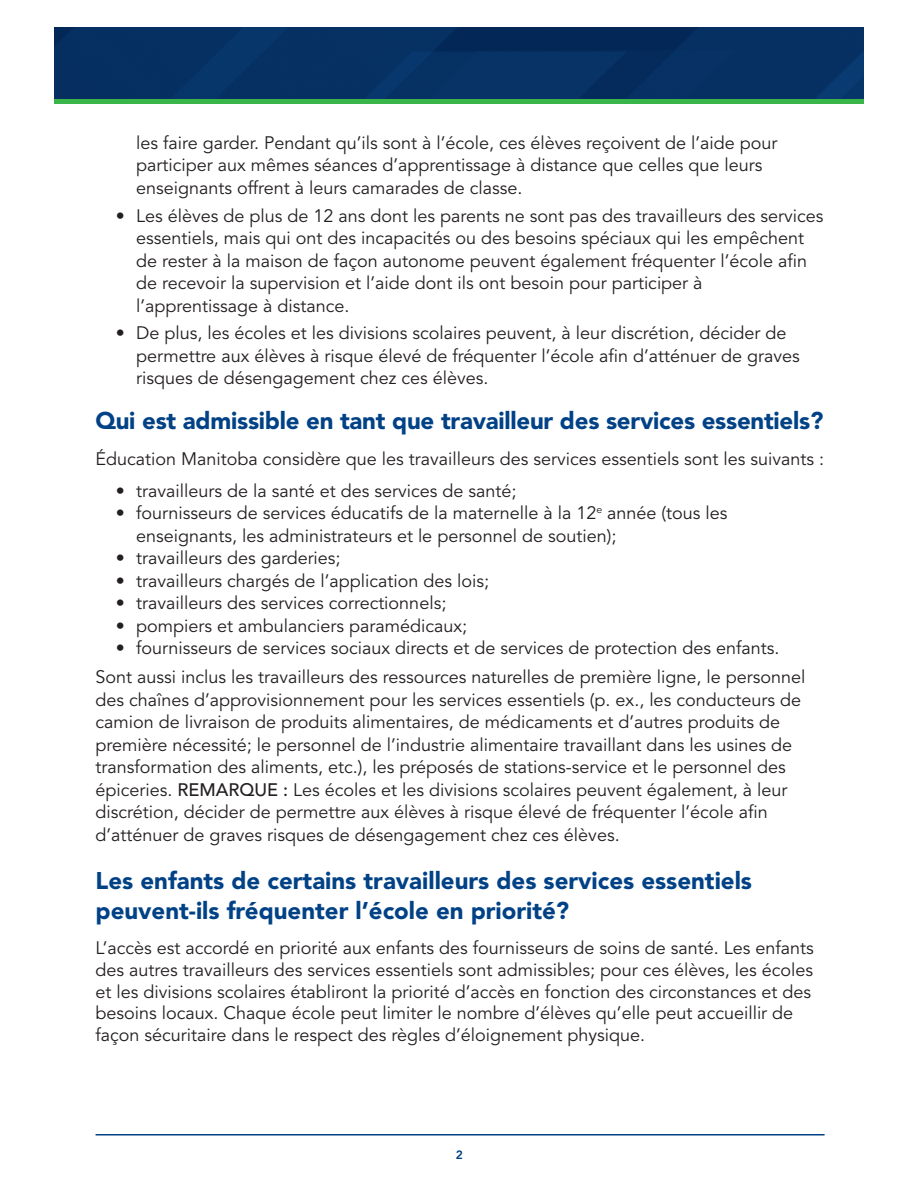
<style>
.page{position:relative;width:918px;height:1188px;background:#fff}
.page>*{position:absolute;margin:0;border:0;box-sizing:border-box;transform-origin:0 0}
.t1{font:900 24px/30px "Avenir LT Std";color:#014186}
.t2{font:18px/22.5px "Avenir LT Std";color:#231f20}
.t3{font:800 12px "Avenir LT Std";color:#014186}
.s1{font-weight:500}
</style>
<div class="page">
<hr style="left:96px;top:1134px;width:729px;height:2px;background:#014186">
<div style="left:54px;top:27px;width:810px;height:72px;background:#063062"></div>
<div style="left:54px;top:99px;width:810px;height:5px;background:#3ab54a"></div>
<p class="t2" style="left:136px;top:132px;width:643px">les faire garder. Pendant qu’ils sont à l’école, ces élèves reçoivent de l’aide pour participer aux mêmes séances d’apprentissage à distance que celles que leurs enseignants offrent à leurs camarades de classe.</p>
<p class="t2" style="left:136px;top:205px;width:689px;text-indent:-20px">• Les élèves de plus de 12 ans dont les parents ne sont pas des travailleurs des services essentiels, mais qui ont des incapacités ou des besoins spéciaux qui les empêchent de rester à la maison de façon autonome peuvent également fréquenter l’école afin de recevoir la supervision et l’aide dont ils ont besoin pour participer à l’apprentissage à distance.</p>
<p class="t2" style="left:136px;top:322px;width:665px;text-indent:-20px">• De plus, les écoles et les divisions scolaires peuvent, à leur discrétion, décider de permettre aux élèves à risque élevé de fréquenter l’école afin d’atténuer de graves risques de désengagement chez ces élèves.</p>
<h1 class="t1" style="left:96px;top:406px;width:729px">Qui est admissible en tant que travailleur des services essentiels?</h1>
<p class="t2" style="left:96px;top:448px;width:730px">Éducation Manitoba considère que les travailleurs des services essentiels sont les suivants :</p>
<p class="t2" style="left:116px;top:480px;width:402px">• travailleurs de la santé et des services de santé;</p>
<p class="t2" style="left:136px;top:502px;width:593px;text-indent:-20px">• fournisseurs de services éducatifs de la maternelle à la 12<sup>e</sup> année (tous les enseignants, les administrateurs et le personnel de soutien);</p>
<p class="t2" style="left:116px;top:547px;width:226px">• travailleurs des garderies;</p>
<p class="t2" style="left:116px;top:570px;width:375px">• travailleurs chargés de l’application des lois;</p>
<p class="t2" style="left:116px;top:592px;width:332px">• travailleurs des services correctionnels;</p>
<p class="t2" style="left:116px;top:615px;width:353px">• pompiers et ambulanciers paramédicaux;</p>
<p class="t2" style="left:96px;top:634px;width:711px;line-height:29.2px;text-align:center">• fournisseurs de services sociaux directs et de services de protection des enfants.<br>Sont aussi inclus les travailleurs des ressources naturelles de première ligne, le personnel</p>
<p class="t2" style="left:96px;top:689px;width:707px">des chaînes d’approvisionnement pour les services essentiels (p. ex., les conducteurs de camion de livraison de produits alimentaires, de médicaments et d’autres produits de première nécessité; le personnel de l’industrie alimentaire travaillant dans les usines de transformation des aliments, etc.), les préposés de stations-service et le personnel des épiceries. <span class="s1">REMARQUE :</span> Les écoles et les divisions scolaires peuvent également, à leur discrétion, décider de permettre aux élèves à risque élevé de fréquenter l’école afin d’atténuer de graves risques de désengagement chez ces élèves.</p>
<h1 class="t1" style="left:96px;top:866px;width:658px">Les enfants de certains travailleurs des services essentiels peuvent-ils fréquenter l’école en priorité?</h1>
<p class="t2" style="left:96px;top:938px;width:720px;line-height:21.6px">L’accès est accordé en priorité aux enfants des fournisseurs de soins de santé. Les enfants des autres travailleurs des services essentiels sont admissibles; pour ces élèves, les écoles et les divisions scolaires établiront la priorité d’accès en fonction des circonstances et des besoins locaux. Chaque école peut limiter le nombre d’élèves qu’elle peut accueillir de façon sécuritaire dans le respect des règles d’éloignement physique.</p>
<p class="t3" style="left:456px;top:1148px;width:9px">2</p>
</div>
